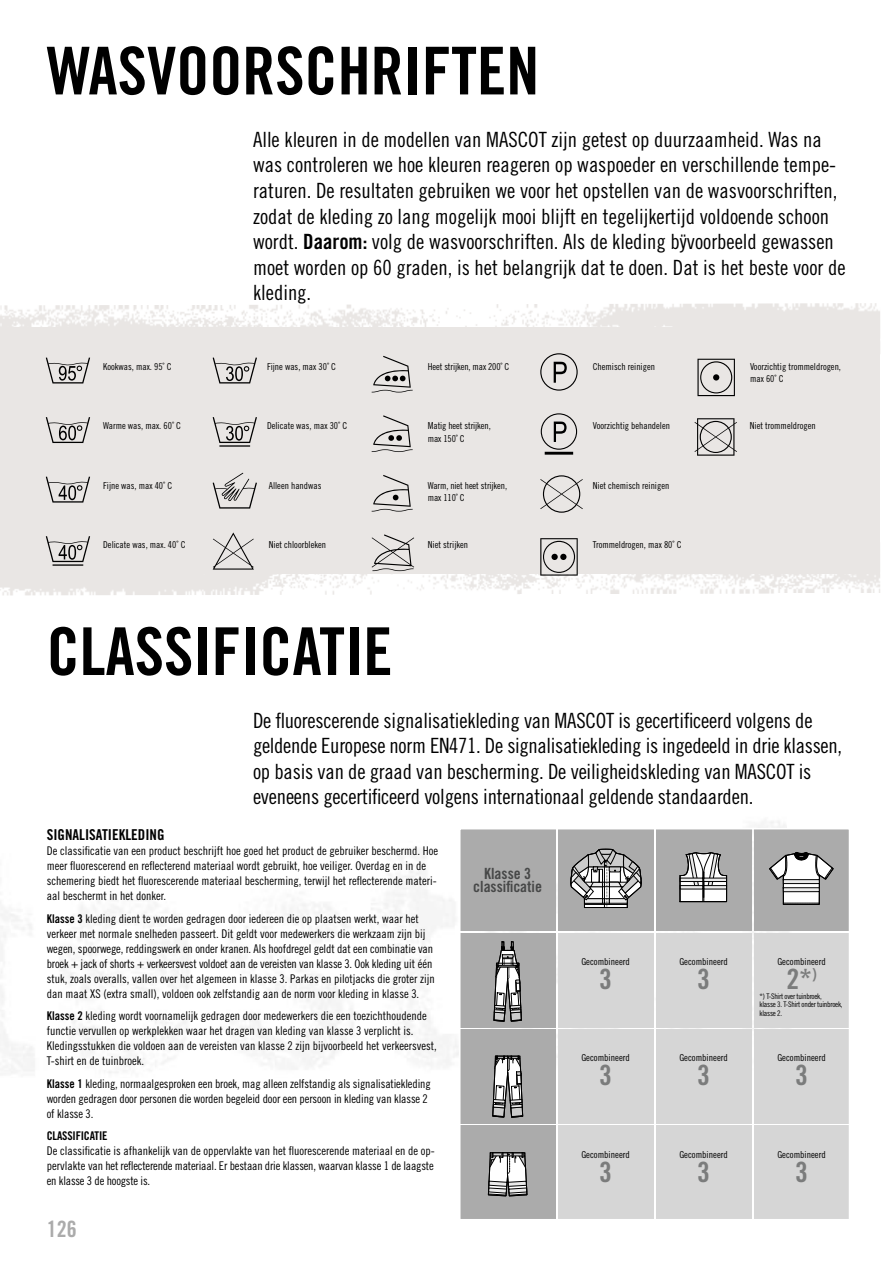
<style>
.page{position:relative;width:893px;height:1263px;background:#fff}
.page>*{position:absolute;margin:0;border:0;box-sizing:border-box;transform-origin:0 0}
.t1{font:66px "Trade Gothic LT Std Bd Cn 20";color:#000}
.t2{font:27.9px "Trade Gothic LT Std Bd Cn 20";color:#7b7c7c;scale:1.04 1}
.t3{font:22.5px "Trade Gothic LT Std Bd Cn 20";color:#ababab}
.t4{font:21px/25.5px "Trade Gothic LT Std Cn 18";color:#000}
.t5{font:15.45px/13.5px "Trade Gothic LT Std Bd Cn 20";color:#474848;text-align:center}
.t6{font:15px "Trade Gothic LT Std Bd Cn 20";color:#000}
.t7{font:12px/15px "Trade Gothic LT Std Cn 18";color:#000}
.t8{font:12px "Trade Gothic LT Std Bd Cn 20";letter-spacing:-.015em;color:#000}
.t9{font:9.6px/12.5px "Trade Gothic LT Std Cn 18";color:#000}
.t10{font:7.65px/8.7px "Trade Gothic LT Std Cn 18";letter-spacing:-.03em;color:#000}
.s1{font-family:"Trade Gothic LT Std Bd Cn 20"}
</style>
<div class="page">
<img style="left:0;top:303px;width:880px;height:24px">
<div style="left:0;top:327px;width:880px;height:247px;background:#e9e6e4"></div>
<img style="left:0;top:574px;width:880px;height:22px">
<svg style="left:460px;top:829px;width:389px;height:390px;background:#c3c3c3"></svg>
<svg style="left:540px;top:574px;width:38px;height:2px"></svg>
<h1 class="t1" style="left:47px;top:31px;width:494px">WASVOORSCHRIFTEN</h1>
<p class="t4" style="left:253px;top:127px;width:594px">Alle kleuren in de modellen van MASCOT zijn getest op duurzaamheid. Was na was controleren we hoe kleuren reageren op waspoeder en verschillende temp e&shy;raturen. De resultaten gebruiken we voor het opstellen van de wasvoorschriften, zodat de kleding zo lang mogelijk mooi blijft en tegelijkertijd voldoende schoon wordt. <span class="s1">Daarom:</span> volg de wasvoorschriften. Als de kleding bÿvoorbeeld gewassen moet worden op 60 graden, is het belangrijk dat te doen. Dat is het beste voor de kleding.</p>
<p class="t9" style="left:103px;top:360px;width:70px">Kookwas, max. 95˚ C</p>
<p class="t9" style="left:103px;top:419px;width:79px">Warme was, max. 60˚ C</p>
<p class="t9" style="left:267px;top:360px;width:71px">Fijne was, max 30˚ C</p>
<p class="t9" style="left:267px;top:419px;width:82px">Delicate was, max 30˚ C</p>
<p class="t9" style="left:428px;top:360px;width:83px">Heet strijken, max 200˚ C</p>
<p class="t9" style="left:428px;top:419px;width:64px">Matig heet strijken, max 150˚ C</p>
<p class="t9" style="left:593px;top:360px;width:64px">Chemisch reinigen</p>
<p class="t9" style="left:593px;top:419px;width:79px">Voorzichtig behandelen</p>
<p class="t9" style="left:103px;top:479px;width:71px">Fijne was, max 40˚ C</p>
<p class="t9" style="left:269px;top:479px;width:54px">Alleen handwas</p>
<p class="t9" style="left:428px;top:479px;width:81px">Warm, niet heet strijken, max 110˚ C</p>
<p class="t9" style="left:593px;top:479px;width:78px">Niet chemisch reinigen</p>
<p class="t9" style="left:593px;top:539px;width:90px">Trommeldrogen, max 80˚ C</p>
<p class="t9" style="left:103px;top:539px;width:84px">Delicate was, max. 40˚ C</p>
<p class="t9" style="left:269px;top:539px;width:59px">Niet chloorbleken</p>
<p class="t9" style="left:428px;top:539px;width:42px">Niet strijken</p>
<h1 class="t1" style="left:47px;top:611px;width:347px">CLASSIFICATIE</h1>
<p class="t9" style="left:750px;top:360px;width:92px">Voorzichtig trommeldrogen, max 60˚ C</p>
<p class="t9" style="left:750px;top:419px;width:67px">Niet trommeldrogen</p>
<p class="t4" style="left:253px;top:707px;width:591px">De fluorescerende signalisatiekleding van MASCOT is gecertificeerd volgens de geldende Europese norm EN471. De signalisatiekleding is ingedeeld in drie klassen, op basis van de graad van bescherming. De veiligheidskleding van MASCOT is eveneens gecertificeerd volgens internationaal geldende standaarden.</p>
<p class="t6" style="left:47px;top:826px;width:119px">SIGNALISATIEKLEDING</p>
<p class="t7" style="left:47px;top:843px;width:393px">De classificatie van een product beschrijft hoe goed het product de gebruiker beschermd. Hoe meer fluorescerend en reflecterend materiaal wordt gebruikt, hoe veiliger. Overdag en in de schemering biedt het fluorescerende materiaal bescherming, terwijl het reflecterende materi&shy;aal beschermt in het donker.</p>
<p class="t7" style="left:47px;top:911px;width:389px"><span class="s1">Klasse 3</span> kleding dient te worden gedragen door iedereen die op plaatsen werkt, waar het verkeer met normale snelheden passeert. Dit geldt voor medewerkers die werkzaam zijn bij wegen, spoorwege, reddingswerk en onder kranen. Als hoofdregel geldt dat een combinatie van broek + jack of shorts + verkeersvest voldoet aan de vereisten van klasse 3. Ook kleding uit één stuk, zoals overalls, vallen over het algemeen in klasse 3. Parkas en pilotjacks die groter zijn dan maat XS (extra small), voldoen ook zelfstandig aan de norm voor kleding in klasse 3.</p>
<p class="t7" style="left:47px;top:1008px;width:391px"><span class="s1">Klasse 2</span> kleding wordt voornamelijk gedragen door medewerkers die een toezichthoudende functie vervullen op werkplekken waar het dragen van kleding van klasse 3 verplicht is.<br>Kledingsstukken die voldoen aan de vereisten van klasse 2 zijn bijvoorbeeld het verkeersvest, T-shirt en de tuinbroek.</p>
<p class="t7" style="left:47px;top:1076px;width:385px"><span class="s1">Klasse 1</span> kleding, normaalgesproken een broek, mag alleen zelfstandig als signalisatiekleding worden gedragen door personen die worden begeleid door een persoon in kleding van klasse 2 of klasse 3.</p>
<p class="t8" style="left:47px;top:1128px;width:62px">CLASSIFICATIE</p>
<p class="t7" style="left:47px;top:1143px;width:389px;text-align:justify">De classificatie is afhankelijk van de oppervlakte van het fluorescerende materiaal en de op&shy;pervlakte van het reflecterende materiaal. Er bestaan drie klassen, waarvan klasse 1 de laagste en klasse 3 de hoogste is.</p>
<h3 class="t3" style="left:47px;top:1215px;width:31px">126</h3>
<p class="t5" style="left:473px;top:866px;width:70px">Klasse 3 classificatie</p>
<p class="t9" style="left:581px;top:955px;width:50px">Gecombineerd</p>
<h2 class="t2" style="left:599px;top:962px;width:14px">3</h2>
<p class="t9" style="left:581px;top:1051px;width:50px">Gecombineerd</p>
<h2 class="t2" style="left:599px;top:1058px;width:14px">3</h2>
<p class="t9" style="left:581px;top:1148px;width:50px">Gecombineerd</p>
<h2 class="t2" style="left:599px;top:1155px;width:14px">3</h2>
<p class="t9" style="left:679px;top:955px;width:50px">Gecombineerd</p>
<h2 class="t2" style="left:697px;top:962px;width:14px">3</h2>
<p class="t9" style="left:777px;top:955px;width:50px">Gecombineerd</p>
<h2 class="t2" style="left:786px;top:962px;width:31px">2*<sup>)</sup></h2>
<p class="t10" style="left:760px;top:992px;width:84px">*) T-Shirt over tuinbroek,<br>klasse 3. T-Shirt onder tuinbroek, klasse 2.</p>
<p class="t9" style="left:679px;top:1051px;width:50px">Gecombineerd</p>
<h2 class="t2" style="left:697px;top:1058px;width:14px">3</h2>
<p class="t9" style="left:777px;top:1051px;width:50px">Gecombineerd</p>
<h2 class="t2" style="left:795px;top:1058px;width:14px">3</h2>
<p class="t9" style="left:679px;top:1148px;width:50px">Gecombineerd</p>
<h2 class="t2" style="left:697px;top:1155px;width:14px">3</h2>
<p class="t9" style="left:777px;top:1148px;width:50px">Gecombineerd</p>
<h2 class="t2" style="left:795px;top:1155px;width:14px">3</h2>
</div>
